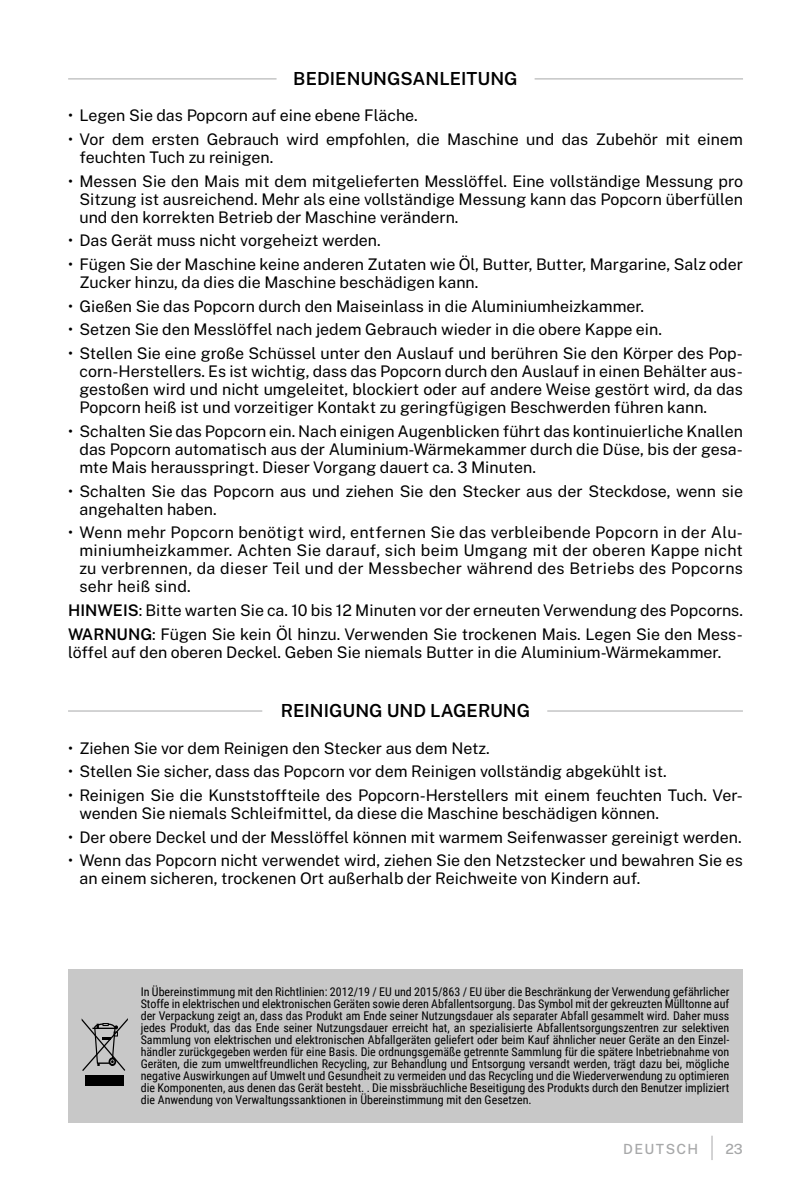
<style>
.page{position:relative;width:811px;height:1191px;background:#fff}
.page>*{position:absolute;margin:0;border:0;box-sizing:border-box;transform-origin:0 0}
.t1{font:600 18px "Public Sans";color:#000}
.t2{font:16px/18px "Public Sans";color:#000}
.t3{font:500 14px "Public Sans";letter-spacing:.1em;color:#a7a8a9}
.t4{font:12px/12px "Roboto Condensed";color:#000;text-align:justify}
.s1{font-weight:600}
</style>
<div class="page">
<svg style="left:711px;top:1135px;width:1px;height:25px"></svg>
<hr style="left:68px;top:710px;width:194px;height:1px;background:#a7a8a9">
<hr style="left:547px;top:710px;width:196px;height:1px;background:#a7a8a9">
<hr style="left:68px;top:78px;width:208px;height:1px;background:#a7a8a9">
<hr style="left:534px;top:78px;width:209px;height:1px;background:#a7a8a9">
<div style="left:68px;top:969px;width:675px;height:154px;background:#c8c8c8"></div>
<div style="left:85px;top:1074px;width:39px;height:11px;background:#000"></div>
<svg style="left:82px;top:1018px;width:46px;height:53px"></svg>
<p class="t1" style="left:293px;top:66px;width:226px">BEDIENUNGSANLEITUNG</p>
<p class="t2" style="left:68px;top:106px;width:351px">• Legen Sie das Popcorn auf eine ebene Fläche.</p>
<p class="t2" style="left:79px;top:129px;width:665px;text-indent:-11px">• Vor dem ersten Gebrauch wird empfohlen, die Maschine und das Zubehör mit einem feuchten Tuch zu reinigen.</p>
<p class="t2" style="left:79px;top:171px;width:665px;text-align:justify;text-indent:-11px">• Messen Sie den Mais mit dem mitgelieferten Messlöffel. Eine vollständige Messung pro Sitzung ist ausreichend. Mehr als eine vollständige Messung kann das Popcorn überfüllen und den korrekten Betrieb der Maschine verändern.</p>
<p class="t2" style="left:68px;top:231px;width:314px">• Das Gerät muss nicht vorgeheizt werden.</p>
<p class="t2" style="left:79px;top:254px;width:665px;text-indent:-11px">• Fügen Sie der Maschine keine anderen Zutaten wie Öl, Butter, Butter, Margarine, Salz oder<br>Zucker hinzu, da dies die Maschine beschädigen kann.</p>
<p class="t2" style="left:68px;top:296px;width:577px">• Gießen Sie das Popcorn durch den Maiseinlass in die Aluminiumheizkammer.</p>
<p class="t2" style="left:68px;top:320px;width:595px">• Setzen Sie den Messlöffel nach jedem Gebrauch wieder in die obere Kappe ein.</p>
<p class="t2" style="left:79px;top:343px;width:665px;text-align:justify;text-indent:-11px">• Stellen Sie eine große Schüssel unter den Auslauf und berühren Sie den Körper des Pop&shy;corn-Herstellers. Es ist wichtig, dass das Popcorn durch den Auslauf in einen Behälter aus&shy;gestoßen wird und nicht umgeleitet, blockiert oder auf andere Weise gestört wird, da das Popcorn heiß ist und vorzeitiger Kontakt zu geringfügigen Beschwerden führen kann.</p>
<p class="t2" style="left:79px;top:421px;width:665px;text-align:justify;text-indent:-11px">• Schalten Sie das Popcorn ein. Nach einigen Augenblicken führt das kontinuierliche Knallen das Popcorn automatisch aus der Aluminium-Wärmekammer durch die Düse, bis der gesa&shy;mte Mais herausspringt. Dieser Vorgang dauert ca. 3 Minuten.</p>
<p class="t2" style="left:79px;top:481px;width:665px;text-indent:-11px">• Schalten Sie das Popcorn aus und ziehen Sie den Stecker aus der Steckdose, wenn sie angehalten haben.</p>
<p class="t2" style="left:79px;top:522px;width:665px;text-align:justify;text-indent:-11px">• Wenn mehr Popcorn benötigt wird, entfernen Sie das verbleibende Popcorn in der Alu&shy;miniumheizkammer. Achten Sie darauf, sich beim Umgang mit der oberen Kappe nicht zu verbrennen, da dieser Teil und der Messbecher während des Betriebs des Popcorns sehr heiß sind.</p>
<p class="t2" style="left:68px;top:597px;width:676px;line-height:23.6px"><span class="s1">HINWEIS</span>: Bitte warten Sie ca. 10 bis 12 Minuten vor der erneuten Verwendung des Popcorns.<br><span class="s1">WARNUNG</span>: Fügen Sie kein Öl hinzu. Verwenden Sie trockenen Mais. Legen Sie den Mess-</p>
<p class="t2" style="left:68px;top:642px;width:654px">löffel auf den oberen Deckel. Geben Sie niemals Butter in die Aluminium-Wärmekammer.</p>
<p class="t1" style="left:281px;top:697px;width:251px">REINIGUNG UND LAGERUNG</p>
<p class="t2" style="left:68px;top:737px;width:423px">• Ziehen Sie vor dem Reinigen den Stecker aus dem Netz.</p>
<p class="t2" style="left:68px;top:761px;width:600px">• Stellen Sie sicher, dass das Popcorn vor dem Reinigen vollständig abgekühlt ist.</p>
<p class="t2" style="left:79px;top:785px;width:665px;text-indent:-11px">• Reinigen Sie die Kunststoffteile des Popcorn-Herstellers mit einem feuchten Tuch. Ver&shy;wenden Sie niemals Schleifmittel, da diese die Maschine beschädigen können.</p>
<p class="t2" style="left:68px;top:826px;width:675px">• Der obere Deckel und der Messlöffel können mit warmem Seifenwasser gereinigt werden.</p>
<p class="t2" style="left:79px;top:850px;width:665px;text-indent:-11px">• Wenn das Popcorn nicht verwendet wird, ziehen Sie den Netzstecker und bewahren Sie es an einem sicheren, trockenen Ort außerhalb der Reichweite von Kindern auf.</p>
<p class="t4" style="left:141px;top:985px;width:590px">In Übereinstimmung mit den Richtlinien: 2012/19 / EU und 2015/863 / EU über die Beschränkung der Verwendung gefährlicher Stoffe in elektrischen und elektronischen Geräten sowie deren Abfallentsorgung. Das Symbol mit der gekreuzten Mülltonne auf der Verpackung zeigt an, dass das Produkt am Ende seiner Nutzungsdauer als separater Abfall gesammelt wird. Daher muss jedes Produkt, das das Ende seiner Nutzungsdauer erreicht hat, an spezialisierte Abfallentsorgungszentren zur selektiven Sammlung von elektrischen und elektronischen Abfallgeräten geliefert oder beim Kauf ähnlicher neuer Geräte an den Einzel&shy;händler zurückgegeben werden für eine Basis. Die ordnungsgemäße getrennte Sammlung für die spätere Inbetriebnahme von Geräten, die zum umweltfreundlichen Recycling, zur Behandlung und Entsorgung versandt werden, trägt dazu bei, mögliche negative Auswirkungen auf Umwelt und Gesundheit zu vermeiden und das Recycling und die Wiederverwendung zu optimieren die Komponenten, aus denen das Gerät besteht. . Die missbräuchliche Beseitigung des Produkts durch den Benutzer impliziert die Anwendung von Verwaltungssanktionen in Übereinstimmung mit den Gesetzen.</p>
<p class="t3" style="left:623px;top:1139px;width:77px">DEUTSCH</p>
<p class="t3" style="left:725px;top:1139px;width:19px">23</p>
</div>
